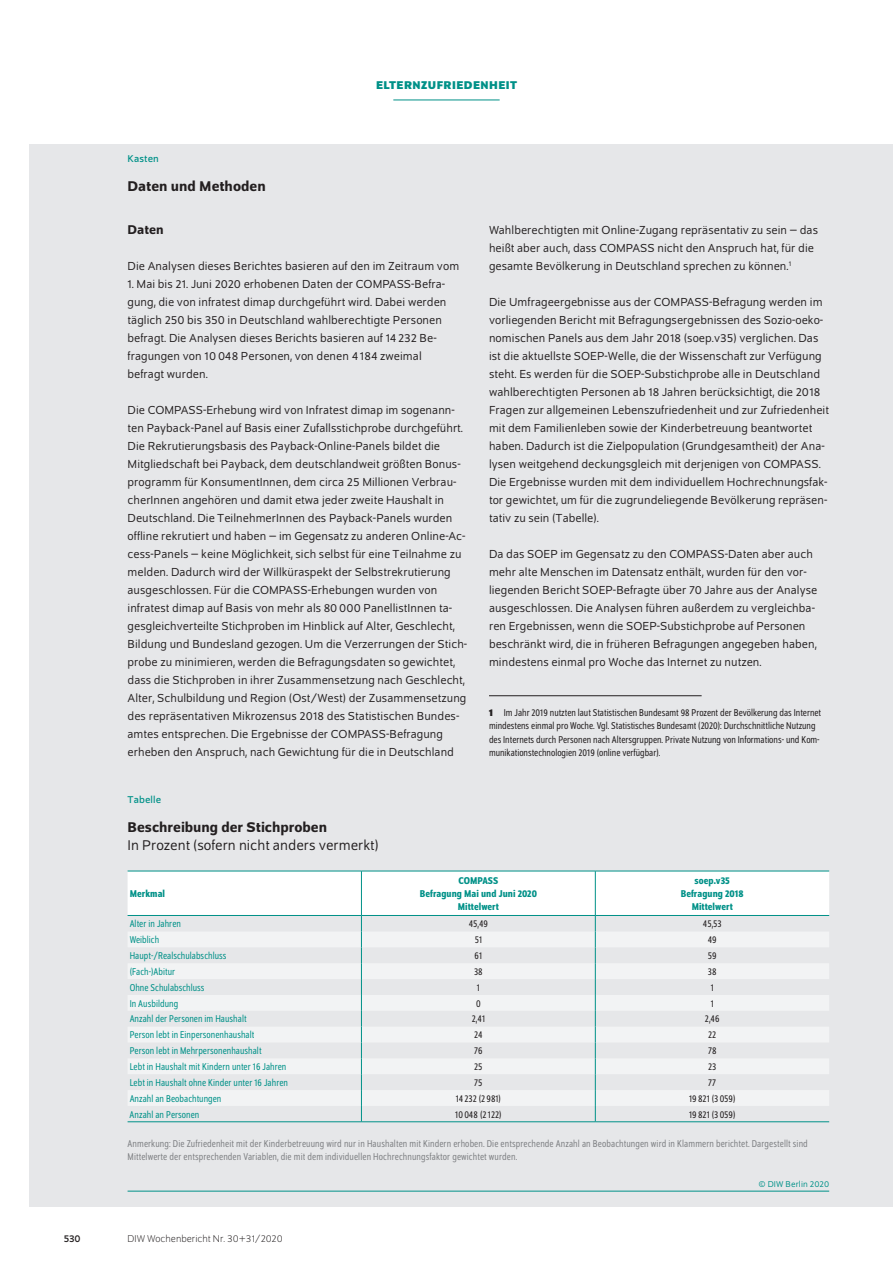
<style>
.page{position:relative;width:893px;height:1263px;background:#fff}
.page>*{position:absolute;margin:0;border:0;box-sizing:border-box;transform-origin:0 0}
.t1{font:500 15px "Schumpeter";color:#231f20}
.t2{font:15px "Schumpeter Blond";color:#231f20}
.t3{font:500 13.5px "Schumpeter";color:#231f20}
.t4{font:12.3px/18px "Schumpeter Blond";letter-spacing:.005em;color:#231f20}
.t5{font:700 12px "Schumpeter";color:#009188}
.t6{font:semi-condensed 10.5px/13.5px "Schumpeter Blond";color:#231f20}
.t7{font:semi-condensed 10.5px "Schumpeter Blond";letter-spacing:.005em;color:#009188}
.t8{font:semi-condensed 10.5px/12.8px "Schumpeter Blond";letter-spacing:.01em;color:#808285}
.t9{font:500 semi-condensed 10.5px/12.6px "Schumpeter";letter-spacing:.005em;color:#009188;text-align:center}
.t10{font:300 10.5px "Schumpeter";color:#231f20}
.t11{font:10.5px "Schumpeter";letter-spacing:.01em;color:#009188}
.t12{font:10.5px "Schumpeter";color:#231f20}
.t13{font:9px "Schumpeter Blond";letter-spacing:.01em;color:#009188}
.s1{font-family:"Schumpeter";font-weight:700}
</style>
<div class="page">
<hr style="left:393px;top:100px;width:107px;height:1px;background:#009188">
<div style="left:814px;top:144px;width:79px;height:1062px;background:#e6e7e9"></div>
<div style="left:30px;top:144px;width:833px;height:1062px;background:#e6e7e9"></div>
<hr style="left:489px;top:695px;width:213px;height:1px;background:#231f20">
<hr style="left:128px;top:1121px;width:233px;height:1px;background:#009188">
<hr style="left:361px;top:1121px;width:234px;height:1px;background:#009188">
<hr style="left:595px;top:1121px;width:234px;height:1px;background:#009188">
<svg style="left:128px;top:871px;width:701px;height:250px"></svg>
<hr style="left:128px;top:1191px;width:701px;height:1px;background:#009188">
<p class="t5" style="left:376px;top:79px;width:16px">ELTERNZUFRIEDENHEIT</p>
<p class="t11" style="left:128px;top:153px;width:33px">Kasten</p>
<p class="t1" style="left:128px;top:178px;width:140px">Daten und Methoden</p>
<p class="t3" style="left:128px;top:223px;width:38px">Daten</p>
<p class="t4" style="left:128px;top:257px;width:333px">Die Analysen dieses Berichtes basieren auf den im Zeitraum vom</p>
<p class="t4" style="left:128px;top:275px;width:320px">1. Mai bis 21. Juni 2020 erhobenen Daten der COMPASS-Befra&shy;gung, die von infratest dimap durchgeführt wird. Dabei werden täglich 250 bis 350 in Deutschland wahlberechtigte Personen befragt. Die Analysen dieses Berichts basieren auf 14 232 Be&shy;fragungen von 10048 Personen, von denen 4 184 zweimal befragt wurden.</p>
<p class="t4" style="left:128px;top:401px;width:341px">Die COMPASS-Erhebung wird von Infratest dimap im sogenann&shy;ten Payback-Panel auf Basis einer Zufallsstichprobe durchgeführt.<br>Die Rekrutierungsbasis des Payback-Online-Panels bildet die Mitgliedschaft bei Payback, dem deutschlandweit größten Bonus&shy;programm für KonsumentInnen, dem circa 25 Millionen Verbrau&shy;cherInnen angehören und damit etwa jeder zweite Haushalt in Deutschland. Die TeilnehmerInnen des Payback-Panels wurden offline rekrutiert und haben – im Gegensatz zu anderen Online-Ac&shy;cess-Panels – keine Möglichkeit, sich selbst für eine Teilnahme zu melden. Dadurch wird der Willküraspekt der Selbstrekrutierung ausgeschlossen. Für die COMPASS-Erhebungen wurden von infratest dimap auf Basis von mehr als 80000 PanellistInnen ta&shy;gesgleichverteilte Stichproben im Hinblick auf Alter, Geschlecht, Bildung und Bundesland gezogen. Um die Verzerrungen der Stich&shy;probe zu minimieren, werden die Befragungsdaten so gewichtet, dass die Stichproben in ihrer Zusammensetzung nach Geschlecht, Alter, Schulbildung und Region (Ost/West) der Zusammensetzung des repräsentativen Mikrozensus 2018 des Statistischen Bundes&shy;amtes entsprechen. Die Ergebnisse der COMPASS-Befragung erheben den Anspruch, nach Gewichtung für die in Deutschland</p>
<p class="t4" style="left:489px;top:222px;width:331px">Wahlberechtigten mit Online-Zugang repräsentativ zu sein – das heißt aber auch, dass COMPASS nicht den Anspruch hat, für die gesamte Bevölkerung in Deutschland sprechen zu können.<sup>1</sup></p>
<p class="t4" style="left:489px;top:293px;width:342px">Die Umfrageergebnisse aus der COMPASS-Befragung werden im vorliegenden Bericht mit Befragungsergebnissen des Sozio-oeko&shy;nomischen Panels aus dem Jahr 2018 (soep.v35) verglichen. Das ist die aktuellste SOEP-Welle, die der Wissenschaft zur Verfügung steht. Es werden für die SOEP-Substichprobe alle in Deutschland wahlberechtigten Personen ab 18 Jahren berücksichtigt, die 2018<br>Fragen zur allgemeinen Lebenszufriedenheit und zur Zufriedenheit mit dem Familienleben sowie der Kinderbetreuung beantwortet haben. Dadurch ist die Zielpopulation (Grundgesamtheit) der Ana&shy;lysen weitgehend deckungsgleich mit derjenigen von COMPASS.<br>Die Ergebnisse wurden mit dem individuellem Hochrechnungsfak&shy;tor gewichtet, um für die zugrundeliegende Bevölkerung repräsen&shy;tativ zu sein (Tabelle).</p>
<p class="t4" style="left:489px;top:545px;width:330px">Da das SOEP im Gegensatz zu den COMPASS-Daten aber auch mehr alte Menschen im Datensatz enthält, wurden für den vor&shy;liegenden Bericht SOEP-Befragte über 70 Jahre aus der Analyse ausgeschlossen. Die Analysen führen außerdem zu vergleichba&shy;ren Ergebnissen, wenn die SOEP-Substichprobe auf Personen beschränkt wird, die in früheren Befragungen angegeben haben, mindestens einmal pro Woche das Internet zu nutzen.</p>
<p class="t6" style="left:489px;top:706px;width:334px"><span class="s1">1</span> Im Jahr 2019 nutzten laut Statistischen Bundesamt 98 Prozent der Bevölkerung das Internet mindestens einmal pro Woche. Vgl. Statistisches Bundesamt (2020): Durchschnittliche Nutzung des Internets durch Personen nach Altersgruppen. Private Nutzung von Informations- und Kom&shy;munikationstechnologien 2019 (online verfügbar).</p>
<p class="t11" style="left:128px;top:794px;width:35px">Tabelle</p>
<p class="t1" style="left:128px;top:819px;width:201px">Beschreibung der Stichproben</p>
<p class="t2" style="left:128px;top:837px;width:253px">In Prozent (sofern nicht anders vermerkt)</p>
<p class="t9" style="left:130px;top:887px;width:37px">Merkmal</p>
<p class="t9" style="left:420px;top:875px;width:119px">COMPASS<br>Befragung Mai und Juni 2020<br>Mittelwert</p>
<p class="t9" style="left:681px;top:875px;width:65px">soep.v35<br>Befragung 2018<br>Mittelwert</p>
<p class="t7" style="left:130px;top:919px;width:53px">Alter in Jahren</p>
<p class="t6" style="left:469px;top:917px;width:21px">45,49</p>
<p class="t6" style="left:703px;top:917px;width:20px">45,53</p>
<p class="t7" style="left:130px;top:935px;width:31px">Weiblich</p>
<p class="t6" style="left:475px;top:933px;width:9px">51</p>
<p class="t6" style="left:708px;top:933px;width:10px">49</p>
<p class="t7" style="left:130px;top:950px;width:98px">Haupt-/Realschulabschluss</p>
<p class="t6" style="left:475px;top:949px;width:9px">61</p>
<p class="t6" style="left:708px;top:949px;width:10px">59</p>
<p class="t7" style="left:130px;top:966px;width:47px">(Fach-)Abitur</p>
<p class="t6" style="left:474px;top:965px;width:10px">38</p>
<p class="t6" style="left:708px;top:965px;width:10px">38</p>
<p class="t7" style="left:130px;top:982px;width:76px">Ohne Schulabschluss</p>
<p class="t6" style="left:477px;top:981px;width:4px">1</p>
<p class="t6" style="left:711px;top:981px;width:4px">1</p>
<p class="t7" style="left:130px;top:998px;width:50px">In Ausbildung</p>
<p class="t6" style="left:476px;top:997px;width:6px">0</p>
<p class="t6" style="left:711px;top:997px;width:4px">1</p>
<p class="t7" style="left:130px;top:1014px;width:118px">Anzahl der Personen im Haushalt</p>
<p class="t6" style="left:472px;top:1012px;width:15px">2,41</p>
<p class="t6" style="left:705px;top:1012px;width:16px">2,46</p>
<p class="t7" style="left:130px;top:1030px;width:126px">Person lebt in Einpersonenhaushalt</p>
<p class="t6" style="left:474px;top:1028px;width:10px">24</p>
<p class="t6" style="left:708px;top:1028px;width:10px">22</p>
<p class="t7" style="left:130px;top:1046px;width:133px">Person lebt in Mehrpersonenhaushalt</p>
<p class="t6" style="left:474px;top:1044px;width:10px">76</p>
<p class="t6" style="left:708px;top:1044px;width:10px">78</p>
<p class="t7" style="left:130px;top:1061px;width:158px">Lebt in Haushalt mit Kindern unter 16 Jahren</p>
<p class="t6" style="left:474px;top:1060px;width:10px">25</p>
<p class="t6" style="left:708px;top:1060px;width:10px">23</p>
<p class="t7" style="left:130px;top:1077px;width:160px">Lebt in Haushalt ohne Kinder unter 16 Jahren</p>
<p class="t6" style="left:474px;top:1076px;width:10px">75</p>
<p class="t6" style="left:708px;top:1076px;width:10px">77</p>
<p class="t7" style="left:130px;top:1093px;width:93px">Anzahl an Beobachtungen</p>
<p class="t6" style="left:456px;top:1092px;width:47px">14 232 (2 981)</p>
<p class="t6" style="left:689px;top:1092px;width:48px">19 821 (3 059)</p>
<p class="t7" style="left:130px;top:1109px;width:71px">Anzahl an Personen</p>
<p class="t6" style="left:455px;top:1108px;width:48px">10 048 (2122)</p>
<p class="t6" style="left:689px;top:1108px;width:48px">19 821 (3 059)</p>
<p class="t8" style="left:128px;top:1138px;width:682px">Anmerkung: Die Zufriedenheit mit der Kinderbetreuung wird nur in Haushalten mit Kindern erhoben. Die entsprechende Anzahl an Beobachtungen wird in Klammern berichtet. Dargestellt sind<br>Mittelwerte der entsprechenden Variablen, die mit dem individuellen Hochrechnungsfaktor gewichtet wurden.</p>
<p class="t13" style="left:758px;top:1179px;width:72px">© DIW Berlin 2020</p>
<p class="t12" style="left:64px;top:1233px;width:18px">530</p>
<p class="t10" style="left:128px;top:1234px;width:157px">DIW Wochenbericht Nr. 30+31/2020</p>
</div>
